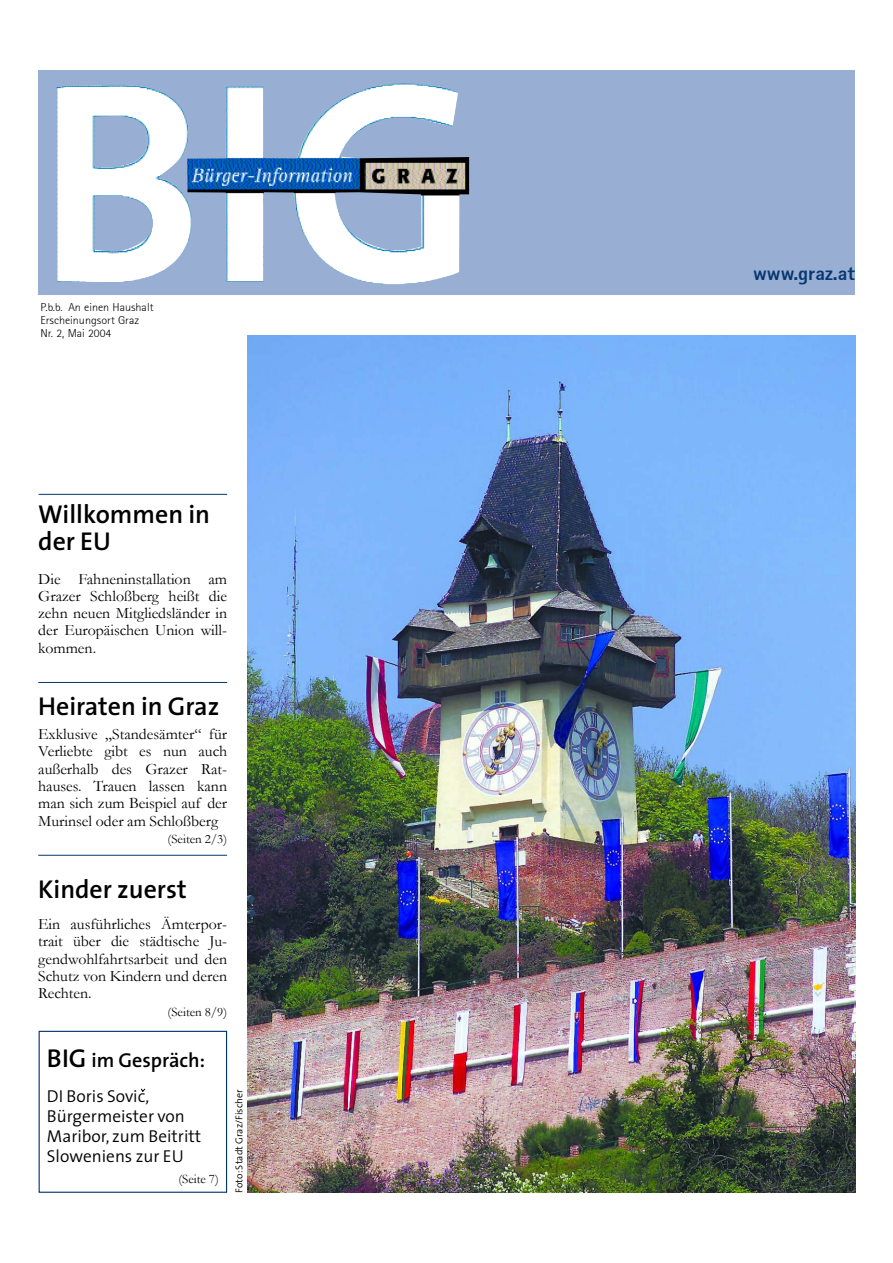
<style>
.page{position:relative;width:893px;height:1263px;background:#fff}
.page>*{position:absolute;margin:0;border:0;box-sizing:border-box;transform-origin:0 0}
.t1{font:600 25.95px/27.3px "The Sans";color:#000}
.t2{font:600 20.1px "The Sans";color:#000}
.t3{font:20.1px "Rotis Sans Serif Extra Bold Extra Bold 75";color:#073770}
.t4{font:300 17.25px/20.1px "The Sans";color:#000}
.t5{font:15.9px/17.2px "Garamond";color:#000;text-align:justify}
.t6{font:12.9px "Garamond";color:#000}
.t7{font:11.55px/12.9px "Rotis Sans Serif Light Light 45";color:#000;scale:1.05 1}
.t8{font:300 10.05px "The Sans";color:#000}
.s1{font-size:25.95px}
</style>
<div class="page">
<div style="left:39px;top:1031px;width:188px;height:162px;border:1px solid #073770"></div>
<hr style="left:38px;top:682px;width:189px;height:1px;background:#073770">
<hr style="left:38px;top:855px;width:189px;height:1px;background:#073770">
<img style="left:247px;top:336px;width:608px;height:857px">
<div style="left:38px;top:70px;width:817px;height:225px;background:#99aed3"></div>
<img style="left:57px;top:83px;width:412px;height:201px">
<hr style="left:39px;top:494px;width:188px;height:1px;background:#073770">
<svg style="left:140px;top:1088px;width:6px;height:5px"></svg>
<p class="t7" style="left:40px;top:302px;width:109px">P.b.b. An einen Haushalt<br>Erscheinungsort Graz<br>Nr. 2, Mai 2004</p>
<h1 class="t1" style="left:38px;top:502px;width:173px">Willkommen in der EU</h1>
<p class="t5" style="left:38px;top:570px;width:190px">Die Fahneninstallation am Grazer Schloßberg heißt die zehn neuen Mitgliedsländer in der Europäischen Union will&shy;kommen.</p>
<h1 class="t1" style="left:38px;top:694px;width:183px">Heiraten in Graz</h1>
<p class="t5" style="left:38px;top:726px;width:190px">Exklusive „Standesämter“ für Verliebte gibt es nun auch außerhalb des Grazer Rat&shy;hauses. Trauen lassen kann man sich zum Beispiel auf der Murinsel oder am Schloßberg</p>
<p class="t6" style="left:168px;top:832px;width:61px">(Seiten 2/3)</p>
<h1 class="t1" style="left:38px;top:877px;width:150px">Kinder zuerst</h1>
<p class="t5" style="left:38px;top:916px;width:190px">Ein ausführliches Ämterpor&shy;trait über die städtische Ju&shy;gendwohlfahrtsarbeit und den Schutz von Kindern und deren Rechten.</p>
<p class="t6" style="left:168px;top:1004px;width:61px">(Seiten 8/9)</p>
<p class="t2" style="left:47px;top:1052px;width:160px"><span class="s1">BIG</span> im Gespräch:</p>
<p class="t4" style="left:47px;top:1088px;width:156px">DI Boris Sovic,<br>Bürgermeister von<br>Maribor, zum Beitritt<br>Sloweniens zur EU</p>
<p class="t6" style="left:178px;top:1172px;width:42px">(Seite 7)</p>
<p class="t8" style="left:235px;top:1193px;width:105px;rotate:-90deg">Foto: Stadt Graz/Fischer</p>
<p class="t3" style="left:753px;top:266px;width:103px">www.graz.at</p>
</div>
